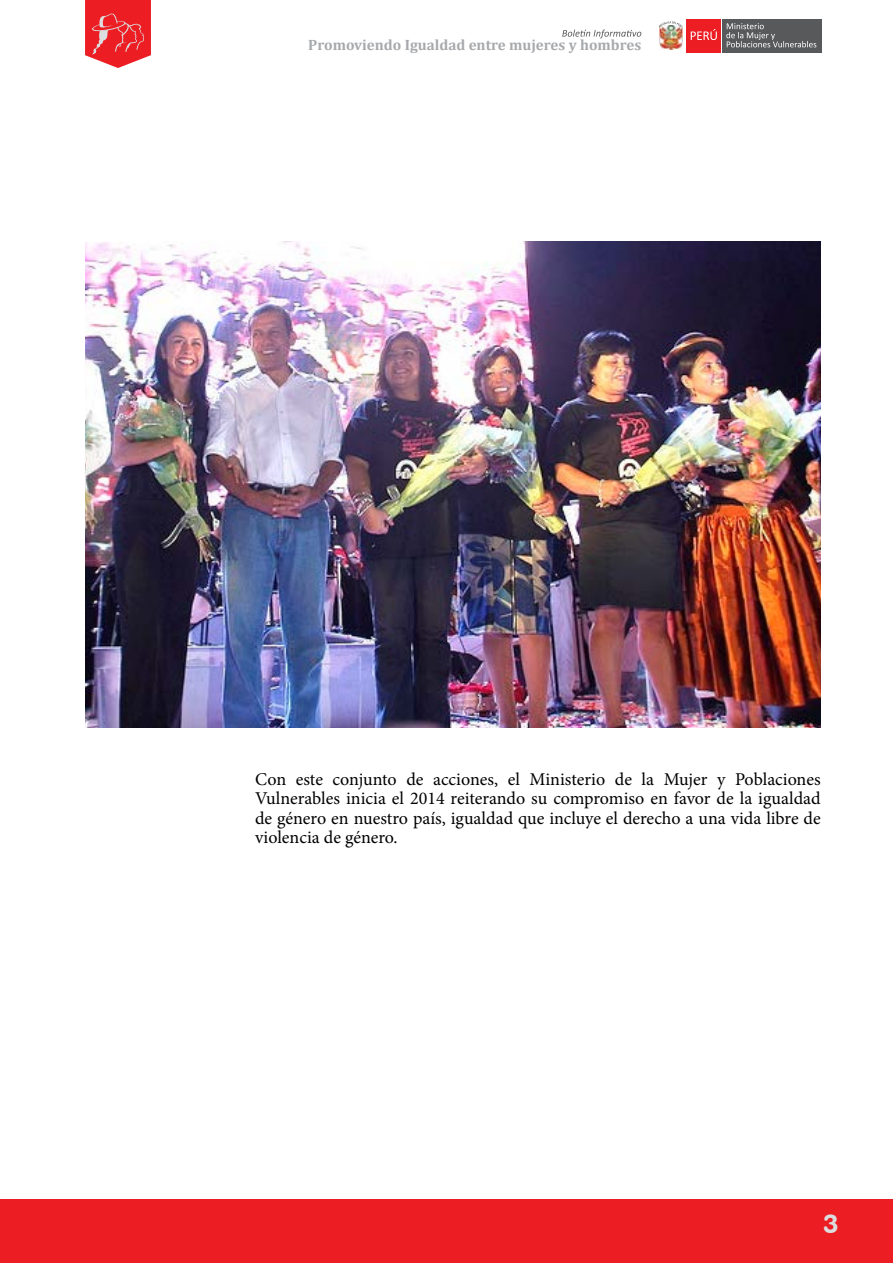
<style>
.page{position:relative;width:893px;height:1263px;background:#fff}
.page>*{position:absolute;margin:0;border:0;box-sizing:border-box;transform-origin:0 0}
.t1{font:27px "Swiss 721 BT Bold Rounded";color:#dcddde}
.t2{font:18px/19.5px "Minion Pro";color:#000;text-align:justify}
.t3{font:700 15px "Cambria";color:#a7a9ac}
</style>
<div class="page">
<div style="left:0;top:1199px;width:893px;height:64px;background:#ed1d24"></div>
<svg style="left:562px;top:30px;width:79px;height:8px"></svg>
<img style="left:659px;top:27px;width:23px;height:23px">
<svg style="left:659px;top:21px;width:24px;height:6px"></svg>
<div style="left:686px;top:19px;width:35px;height:33px;background:#ed1d24"></div>
<svg style="left:691px;top:29px;width:26px;height:11px"></svg>
<div style="left:722px;top:19px;width:100px;height:33px;background:#58595b"></div>
<svg style="left:726px;top:23px;width:90px;height:24px"></svg>
<svg style="left:85px;top:0;width:66px;height:68px;background:#ed4046"></svg>
<img style="left:85px;top:242px;width:736px;height:485px">
<p class="t3" style="left:308px;top:36px;width:335px">Promoviendo Igualdad entre mujeres y hombres</p>
<p class="t2" style="left:255px;top:769px;width:567px">Con este conjunto de acciones, el Ministerio de la Mujer y Poblaciones Vulnerables inicia el 2014 reiterando su compromiso en favor de la igualdad de género en nuestro país, igualdad que incluye el derecho a una vida libre de violencia de género.</p>
<h1 class="t1" style="left:823px;top:1206px;width:17px">3</h1>
</div>
